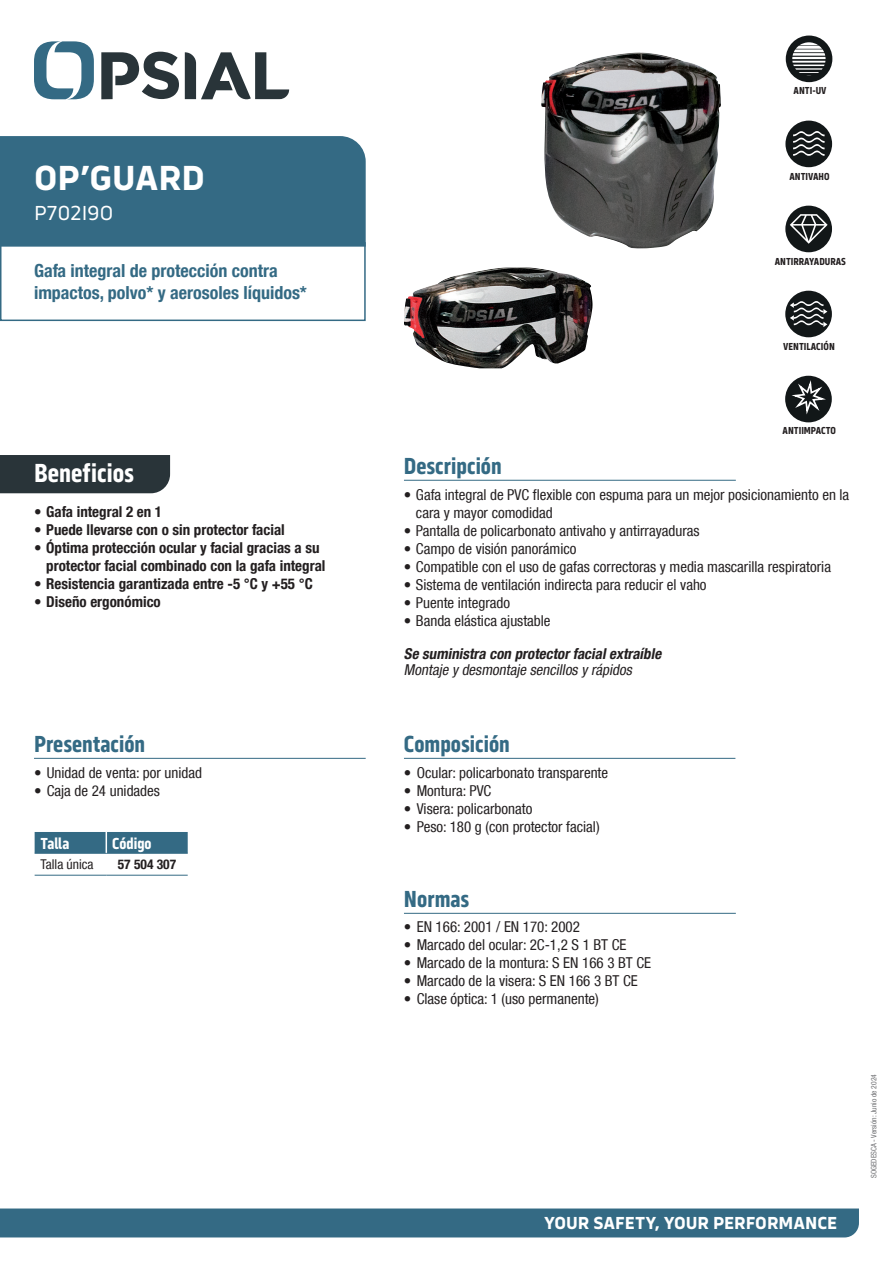
<style>
.page{position:relative;width:893px;height:1263px;background:#fff}
.page>*{position:absolute;margin:0;border:0;box-sizing:border-box;transform-origin:0 0}
.NOM_PRODUIT_NC{font:700 36px "Serca";color:#fff}
.Benefices{font:700 27px "Serca Condensed";color:#fff}
.Sous-titres{font:700 24px "Serca Condensed";color:#346a84}
.NOM_PRODUIT_NC-2{font:21px "Serca";letter-spacing:-.005em;color:#fff}
.PLUS_PRODUIT{font:700 condensed 18px/21.6px "Helvetica Neue LT Com";color:#346a84}
.t1{font:700 18px "Serca";color:#fff}
.tableauTitre{font:700 16.5px "Serca Condensed";color:#fff}
.t2{font:condensed 15px/18px "Helvetica Neue LT Com";color:#231f20}
.t3{font:700 condensed 15px/18px "Helvetica Neue LT Com";color:#231f20}
.Texte{font:italic 700 condensed 15px "Helvetica Neue LT Com";color:#231f20}
.Texte-2{font:italic condensed 15px "Helvetica Neue LT Com";color:#231f20}
.tableau{font:condensed 13.5px "Helvetica Neue LT Com";color:#231f20}
.TableauCode{font:700 condensed 13.5px "Helvetica Neue LT Com";color:#231f20}
.t4{font:700 10.65px "Serca Condensed";color:#121718}
.t5{font:700 10.65px "Serca Condensed";color:#121718;scale:.96 1}
.t6{font:700 10.5px "Serca Condensed";color:#231f20}
.Date{font:condensed 7.5px "Helvetica Neue LT Com";color:#6c6d70}
</style>
<div class="page">
<svg style="left:34px;top:41px;width:60px;height:58px"></svg>
<svg style="left:185px;top:52px;width:104px;height:48px"></svg>
<svg style="left:101px;top:52px;width:78px;height:47px"></svg>
<div style="left:0;top:1208px;width:859px;height:29px;background:#346a84"></div>
<hr style="left:404px;top:480px;width:332px;height:1px;background:#346a84">
<hr style="left:404px;top:758px;width:331px;height:1px;background:#346a84">
<div style="left:0;top:455px;width:170px;height:38px;background:#293439"></div>
<div style="left:0;top:242px;width:366px;height:79px;border:2px solid #346a84"></div>
<div style="left:0;top:136px;width:366px;height:111px;background:#346a84"></div>
<hr style="left:404px;top:913px;width:332px;height:1px;background:#346a84">
<hr style="left:34px;top:758px;width:332px;height:1px;background:#346a84">
<hr style="left:35px;top:853px;width:71px;height:1px;background:#346a84">
<hr style="left:106px;top:853px;width:82px;height:1px;background:#346a84">
<hr style="left:35px;top:875px;width:71px;height:1px;background:#346a84">
<hr style="left:106px;top:875px;width:82px;height:1px;background:#346a84">
<div style="left:35px;top:832px;width:153px;height:21px;background:#346a84"></div>
<div style="left:785px;top:206px;width:47px;height:46px;background:#121718;border-radius:50%"></div>
<svg style="left:790px;top:214px;width:38px;height:30px"></svg>
<div style="left:786px;top:36px;width:46px;height:46px;background:#121718;border-radius:50%"></div>
<svg style="left:792px;top:42px;width:33px;height:34px"></svg>
<img style="left:541px;top:52px;width:180px;height:197px">
<img style="left:404px;top:268px;width:153px;height:100px">
<div style="left:785px;top:121px;width:47px;height:46px;background:#121718;border-radius:50%"></div>
<svg style="left:793px;top:131px;width:31px;height:25px"></svg>
<div style="left:785px;top:376px;width:47px;height:46px;background:#121718;border-radius:50%"></div>
<svg style="left:788px;top:381px;width:42px;height:37px"></svg>
<div style="left:785px;top:291px;width:47px;height:46px;background:#121718;border-radius:50%"></div>
<svg style="left:790px;top:301px;width:37px;height:26px"></svg>
<p class="NOM_PRODUIT_NC" style="left:34px;top:157px;width:172px">OP’GUARD</p>
<p class="NOM_PRODUIT_NC-2" style="left:34px;top:201px;width:81px">P702I9O</p>
<p class="PLUS_PRODUIT" style="left:34px;top:260px;width:274px">Gafa integral de protección contra impactos, polvo* y aerosoles líquidos*</p>
<p class="Benefices" style="left:34px;top:458px;width:101px">Beneficios</p>
<p class="t3" style="left:34px;top:502px;width:129px">• Gafa integral 2 en 1</p>
<p class="t3" style="left:34px;top:520px;width:252px">• Puede llevarse con o sin protector facial</p>
<p class="t3" style="left:46px;top:538px;width:281px;text-indent:-12px">• Óptima protección ocular y facial gracias a su protector facial combinado con la gafa integral</p>
<p class="t3" style="left:34px;top:574px;width:280px">• Resistencia garantizada entre -5 °C y +55 °C</p>
<p class="t3" style="left:34px;top:592px;width:128px">• Diseño ergonómico</p>
<p class="Sous-titres" style="left:34px;top:730px;width:113px">Presentación</p>
<p class="t2" style="left:34px;top:763px;width:169px">• Unidad de venta: por unidad</p>
<p class="t2" style="left:34px;top:781px;width:127px">• Caja de 24 unidades</p>
<p class="tableauTitre" style="left:41px;top:834px;width:30px">Talla</p>
<p class="tableauTitre" style="left:112px;top:834px;width:41px">Código</p>
<p class="tableau" style="left:41px;top:856px;width:54px">Talla única</p>
<p class="TableauCode" style="left:118px;top:856px;width:60px">57 504 307</p>
<p class="t6" style="left:794px;top:84px;width:34px">ANTI-UV</p>
<p class="t4" style="left:793px;top:85px;width:35px">ANTI-UV</p>
<p class="t4" style="left:788px;top:170px;width:44px">ANTI-BUÉE</p>
<p class="t6" style="left:789px;top:170px;width:42px">ANTIVAHO</p>
<p class="t5" style="left:781px;top:255px;width:60px">ANTI-RAYURES</p>
<p class="t6" style="left:775px;top:255px;width:73px">ANTIRRAYADURAS</p>
<p class="t6" style="left:783px;top:340px;width:53px">VENTILACIÓN</p>
<p class="t4" style="left:783px;top:340px;width:54px">VENTILATION</p>
<p class="Sous-titres" style="left:404px;top:452px;width:99px">Descripción</p>
<p class="t6" style="left:783px;top:424px;width:55px">ANTIIMPACTO</p>
<p class="t5" style="left:784px;top:425px;width:53px">ANTI-IMPACT</p>
<p class="t2" style="left:416px;top:485px;width:435px;text-indent:-12px">• Gafa integral de PVC flexible con espuma para un mejor posicionamiento en la cara y mayor comodidad</p>
<p class="t2" style="left:404px;top:521px;width:297px">• Pantalla de policarbonato antivaho y antirrayaduras</p>
<p class="t2" style="left:404px;top:539px;width:174px">• Campo de visión panorámico</p>
<p class="t2" style="left:404px;top:557px;width:428px">• Compatible con el uso de gafas correctoras y media mascarilla respiratoria</p>
<p class="t2" style="left:404px;top:575px;width:304px">• Sistema de ventilación indirecta para reducir el vaho</p>
<p class="t2" style="left:404px;top:593px;width:108px">• Puente integrado</p>
<p class="t2" style="left:404px;top:611px;width:148px">• Banda elástica ajustable</p>
<p class="Texte" style="left:404px;top:644px;width:262px">Se suministra con protectorfacialextraíble</p>
<p class="Texte-2" style="left:404px;top:661px;width:233px">Montaje y desmontaje sencillos y rápidos</p>
<p class="Sous-titres" style="left:404px;top:730px;width:107px">Composición</p>
<p class="t2" style="left:404px;top:763px;width:206px">• Ocular: policarbonato transparente</p>
<p class="t2" style="left:404px;top:781px;width:89px">• Montura: PVC</p>
<p class="t2" style="left:404px;top:799px;width:130px">• Visera: policarbonato</p>
<p class="t2" style="left:404px;top:817px;width:197px">• Peso: 180 g (con protector facial)</p>
<p class="Sous-titres" style="left:404px;top:885px;width:67px">Normas</p>
<p class="t2" style="left:404px;top:917px;width:177px">• EN 166: 2001 / EN 170: 2002</p>
<p class="t2" style="left:404px;top:935px;width:224px">• Marcado del ocular: 2C-1,2 S 1 BT CE</p>
<p class="t2" style="left:404px;top:953px;width:249px">• Marcado de la montura: S EN 166 3 BT CE</p>
<p class="t2" style="left:404px;top:971px;width:235px">• Marcado de la visera: S EN 166 3 BT CE</p>
<p class="t2" style="left:404px;top:989px;width:196px">• Clase óptica: 1 (uso permanente)</p>
<p class="t1" style="left:544px;top:1212px;width:295px">YOUR SAFETY, YOUR PERFORMANCE</p>
<p class="Date" style="left:869px;top:1178px;width:105px;rotate:-90deg">SOGEDESCA - Versión: Junio de 2024</p>
</div>
